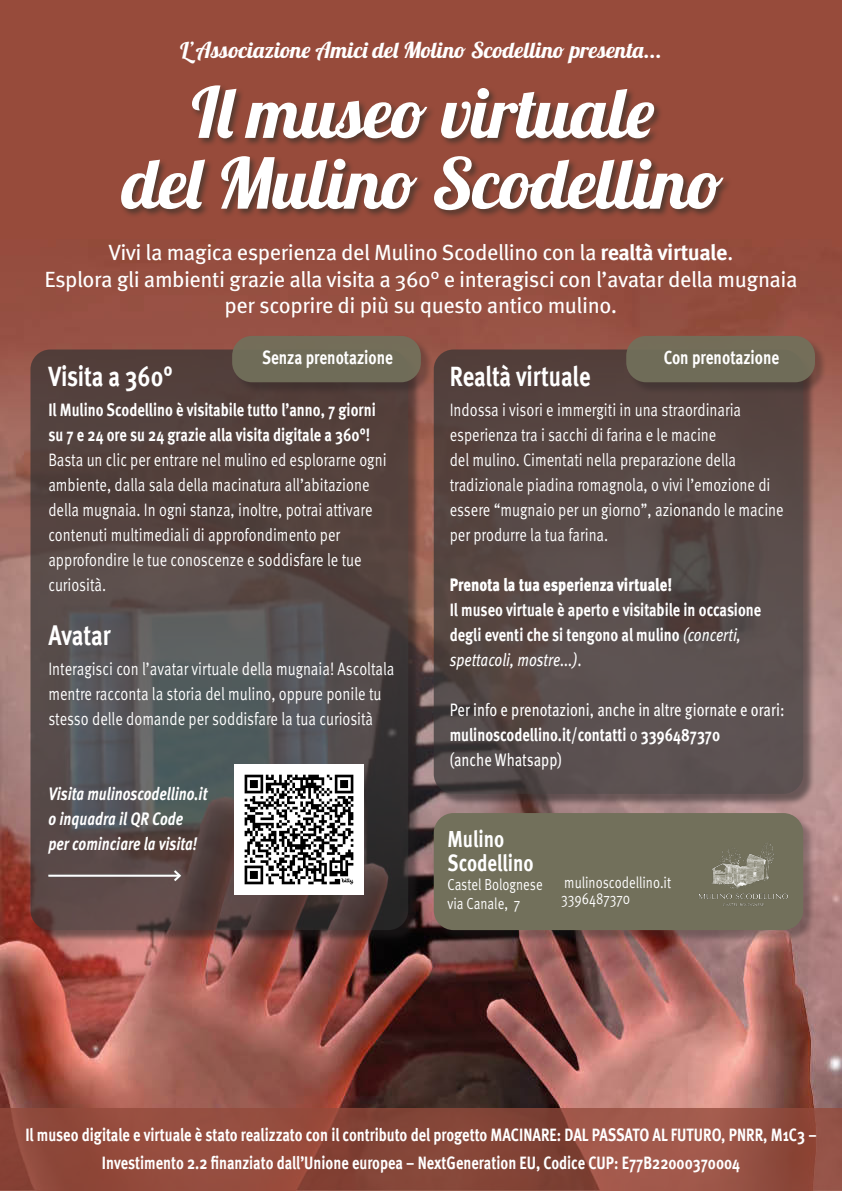
<style>
.page{position:relative;width:842px;height:1191px;background:#fff}
.page>*{position:absolute;margin:0;border:0;box-sizing:border-box;transform-origin:0 0}
.t1{font:70px/70.7px "Lobster 1.4";letter-spacing:-.01em;color:#fff;text-align:center;scale:1.04 1}
.t2{font:700 28px "Meta Pro";letter-spacing:-.01em;color:#fff;scale:.8 1}
.t3{font:700 23.3px "Meta Pro";color:#fff;scale:.8 1}
.t4{font:22px/26.4px "Meta Pro";letter-spacing:-.02em;color:#fff;text-align:center}
.t5{font:22px "Lobster 1.4";color:#fff;scale:1.04 1}
.t6{font:700 19px "Meta Pro";color:#fff;scale:.8 1}
.t7{font:18px/25px "Meta Pro Norm";color:#fff;scale:.8 1}
.t8{font:700 18px/25px "Meta Pro";color:#fff;text-align:center;scale:.8 1}
.t9{font:18px/25px "Meta Pro";color:#fff;scale:.8 1}
.t10{font:italic 700 18px "Meta Pro";color:#fff;scale:.8 1}
.t11{font:16px "Meta Pro Norm";color:#fff;scale:.8 1}
.s1{font-weight:700}
.s2{font-weight:900}
.s3{font-weight:400;font-style:italic}
.s4{font-weight:400}
.s5{font-family:"Meta Pro";font-weight:700}
</style>
<div class="page">
<img style="left:0;top:0;width:842px;height:1107px">
<div style="left:435px;top:814px;width:381px;height:128px;background:#231f20;opacity:.35"></div>
<div style="left:434px;top:813px;width:369px;height:117px;background:#72705b;border-radius:20px"></div>
<svg style="left:0;top:1107px;width:842px;height:84px;background:#904b3d"></svg>
<div style="left:120px;top:84px;width:612px;height:135px;background:#2a2e27;opacity:.6"></div>
<div style="left:32px;top:351px;width:389px;height:591px;background:#231f20;opacity:.75"></div>
<svg style="left:30px;top:349px;width:378px;height:581px;background:#524846"></svg>
<div style="left:435px;top:351px;width:381px;height:455px;background:#231f20;opacity:.75"></div>
<svg style="left:434px;top:349px;width:369px;height:445px;background:#574947"></svg>
<img style="left:234px;top:764px;width:130px;height:130px">
<hr style="left:48px;top:874px;width:132px;height:2px;background:#fff">
<svg style="left:172px;top:868px;width:11px;height:15px"></svg>
<img style="left:699px;top:843px;width:89px;height:63px">
<div style="left:234px;top:337px;width:199px;height:58px;background:#231f20;opacity:.35"></div>
<div style="left:232px;top:336px;width:189px;height:46px;background:#72705b;border-radius:20px"></div>
<div style="left:628px;top:337px;width:199px;height:58px;background:#231f20;opacity:.35"></div>
<div style="left:626px;top:336px;width:189px;height:46px;background:#72705b;border-radius:20px"></div>
<p class="t5" style="left:180px;top:36px;width:464px">L’Associazione Amici del Molino Scodellino presenta...</p>
<p class="t1" style="left:122px;top:76px;width:580px">Il museo virtuale<br>del Mulino Scodellino</p>
<p class="t4" style="left:108px;top:238px;width:627px">Vivi la magica esperienza del Mulino Scodellino con la <span class="s1">realtà virtuale</span>.</p>
<p class="t4" style="left:44px;top:264px;width:755px">Esplora gli ambienti grazie alla visita a 360° e interagisci con l’avatar della mugnaia per scoprire di più su questo antico mulino.</p>
<p class="t6" style="left:262px;top:342px;width:165px">Senza prenotazione</p>
<p class="t6" style="left:664px;top:342px;width:146px">Con prenotazione</p>
<p class="t2" style="left:450px;top:355px;width:178px">Realtà virtuale</p>
<p class="t7" style="left:450px;top:396px;width:419px">Indossa i visori e immergiti in una straordinaria esperienza tra i sacchi di farina e le macine<br>del mulino. Cimentati nella preparazione della tradizionale piadina romagnola, o vivi l’emozione di essere “mugnaio per un giorno”, azionando le macine per produrre la tua farina.</p>
<p class="t8" style="left:450px;top:571px;width:391px;text-align:left"><span class="s2">Prenota la tua esperienza virtuale!<br></span>Il museo virtuale è aperto e visitabile in occasione degli eventi che si tengono al mulino <span class="s3">(concerti, spettacoli, mostre...)</span><span class="s4">.</span></p>
<p class="t9" style="left:450px;top:696px;width:420px">Per info e prenotazioni, anche in altre giornate e orari: <span class="s1">mulinoscodellino.it/contatti</span> o <span class="s1">3396487370</span></p>
<p class="t9" style="left:450px;top:746px;width:142px">(anche Whatsapp)</p>
<p class="t2" style="left:48px;top:354px;width:157px">Visita a 360°</p>
<p class="t7" style="left:48px;top:396px;width:424px"><span class="s5">Il Mulino Scodellino è visitabile tutto l’anno, 7 giorni su 7 e 24 ore su 24 grazie alla visita digitale a 360°!<br></span>Basta un clic per entrare nel mulino ed esplorarne ogni ambiente, dalla sala della macinatura all’abitazione della mugnaia. In ogni stanza, inoltre, potrai attivare contenuti multimediali di approfondimento per approfondire le tue conoscenze e soddisfare le tue curiosità.</p>
<p class="t2" style="left:48px;top:613px;width:80px">Avatar</p>
<p class="t7" style="left:48px;top:655px;width:434px">Interagisci con l’avatar virtuale della mugnaia! Ascoltala mentre racconta la storia del mulino, oppure ponile tu stesso delle domande per soddisfare la tua curiosità</p>
<p class="t10" style="left:48px;top:779px;width:200px">Visita mulinoscodellino.it</p>
<p class="t10" style="left:48px;top:804px;width:170px">o inquadra il QR Code</p>
<p class="t10" style="left:48px;top:829px;width:188px">per cominciare la visita!</p>
<p class="t3" style="left:448px;top:820px;width:72px">Mulino</p>
<p class="t3" style="left:448px;top:844px;width:109px">Scodellino</p>
<p class="t11" style="left:448px;top:872px;width:120px">Castel Bolognese</p>
<p class="t11" style="left:448px;top:891px;width:93px">via Canale, 7</p>
<p class="t11" style="left:564px;top:870px;width:135px">mulinoscodellino.it</p>
<p class="t11" style="left:561px;top:886px;width:88px">3396487370</p>
<p class="t8" style="left:25px;top:1119px;width:991px;line-height:27.6px">Il museo digitale e virtuale è stato realizzato con il contributo del progetto MACINARE: DAL PASSATO AL FUTURO, PNRR, M1C3 –<br>Investimento 2.2 finanziato dall’Unione europea – NextGeneration EU, Codice CUP: E77B22000370004</p>
</div>
